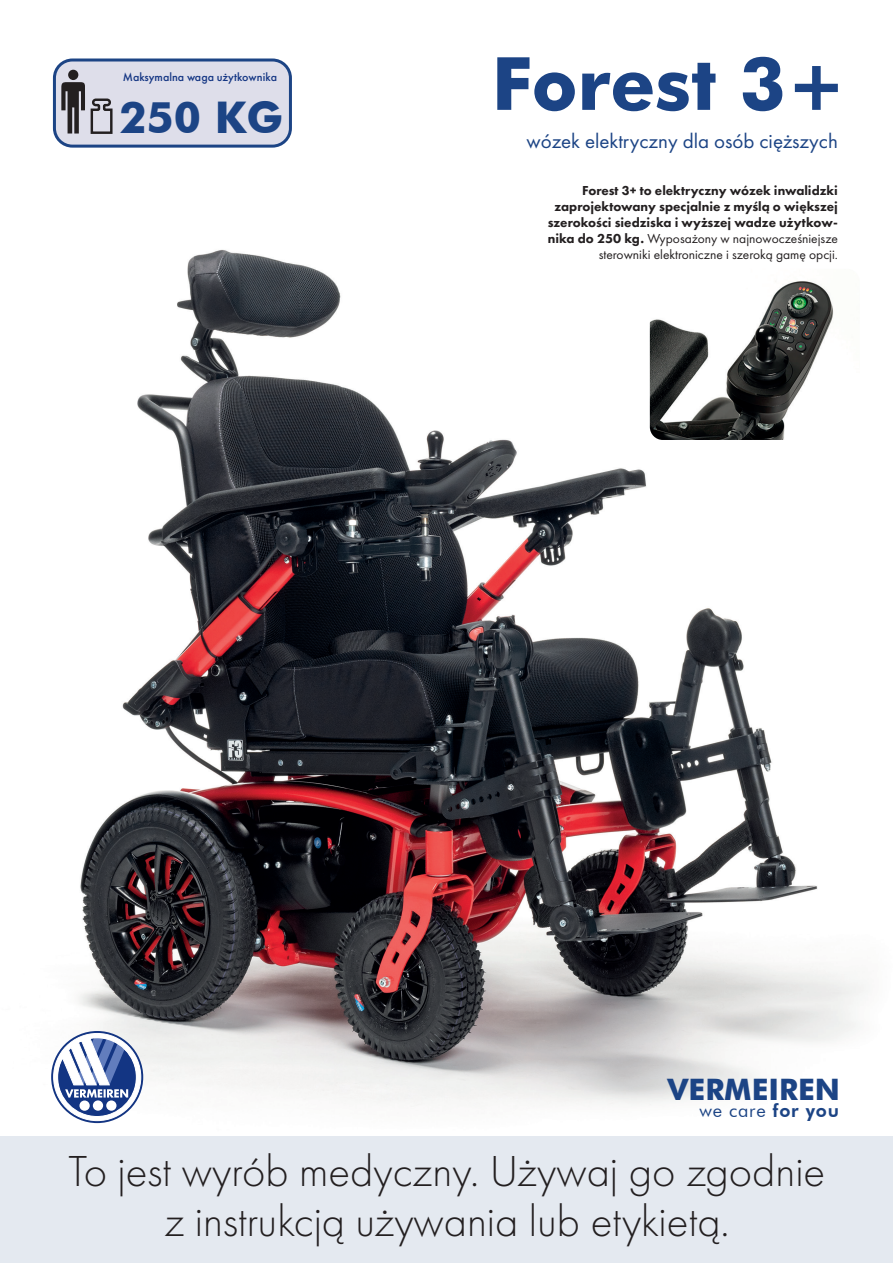
<style>
.page{position:relative;width:893px;height:1263px;background:#fff}
.page>*{position:absolute;margin:0;border:0;box-sizing:border-box;transform-origin:0 0}
.t1{font:700 73.5px "Futura BT";color:#1c4485}
.t2{font:300 45px "Futura PT";color:#231f20}
.t3{font:700 43.65px "Futura BT";color:#1c4485}
.t4{font:700 29.55px "Futura BT";color:#1c4485}
.t5{font:21px "Futura PT";color:#1c4485}
.t6{font:18.15px "Futura BT";letter-spacing:.04em;color:#1c4485}
.t7{font:800 13.5px/16.2px "Futura PT";color:#231f20;text-align:right}
.t8{font:500 12px "Futura PT";color:#133583}
.s1{font-weight:400}
.s2{font-weight:800}
</style>
<div class="page">
<img style="left:51px;top:109px;width:814px;height:1015px">
<img style="left:650px;top:269px;width:210px;height:171px">
<div style="left:54px;top:60px;width:236px;height:86px;background:#dedeea;border-radius:18px"></div>
<div style="left:53px;top:59px;width:239px;height:89px;border:3px solid #1c4485;border-radius:18px"></div>
<div style="left:68px;top:70px;width:10px;height:10px;background:#231f20;border-radius:50%"></div>
<svg style="left:61px;top:82px;width:52px;height:52px"></svg>
<svg style="left:53px;top:1033px;width:88px;height:88px"></svg>
<div style="left:0;top:1136px;width:893px;height:127px;background:#e4e9f0"></div>
<p class="t8" style="left:123px;top:70px;width:156px">Maksymalna waga użytkownika</p>
<p class="t3" style="left:119px;top:91px;width:165px">250 KG</p>
<p class="t1" style="left:492px;top:39px;width:357px">Forest 3+</p>
<p class="t5" style="left:527px;top:129px;width:313px">wózek elektryczny dla osób cięższych</p>
<p class="t7" style="left:548px;top:182px;width:292px">Forest 3+ to elektryczny wózek inwalidzki zaprojektowany specjalnie z myślą o większej szerokości siedziska i wyższej wadze użytkow&shy;nika do 250 kg. <span class="s1">Wyposażony w najnowocześniejsze sterowniki elektroniczne i szeroką gamę opcji.</span></p>
<p class="t4" style="left:668px;top:1071px;width:174px">VERMEIREN</p>
<p class="t6" style="left:699px;top:1099px;width:141px">we care <span class="s2">for you</span></p>
<p class="t2" style="left:68px;top:1146px;width:758px">To jest wyrób medyczny. Używaj go zgodnie</p>
<p class="t2" style="left:164px;top:1195px;width:567px">z instrukcją używania lub etykietą.</p>
</div>
